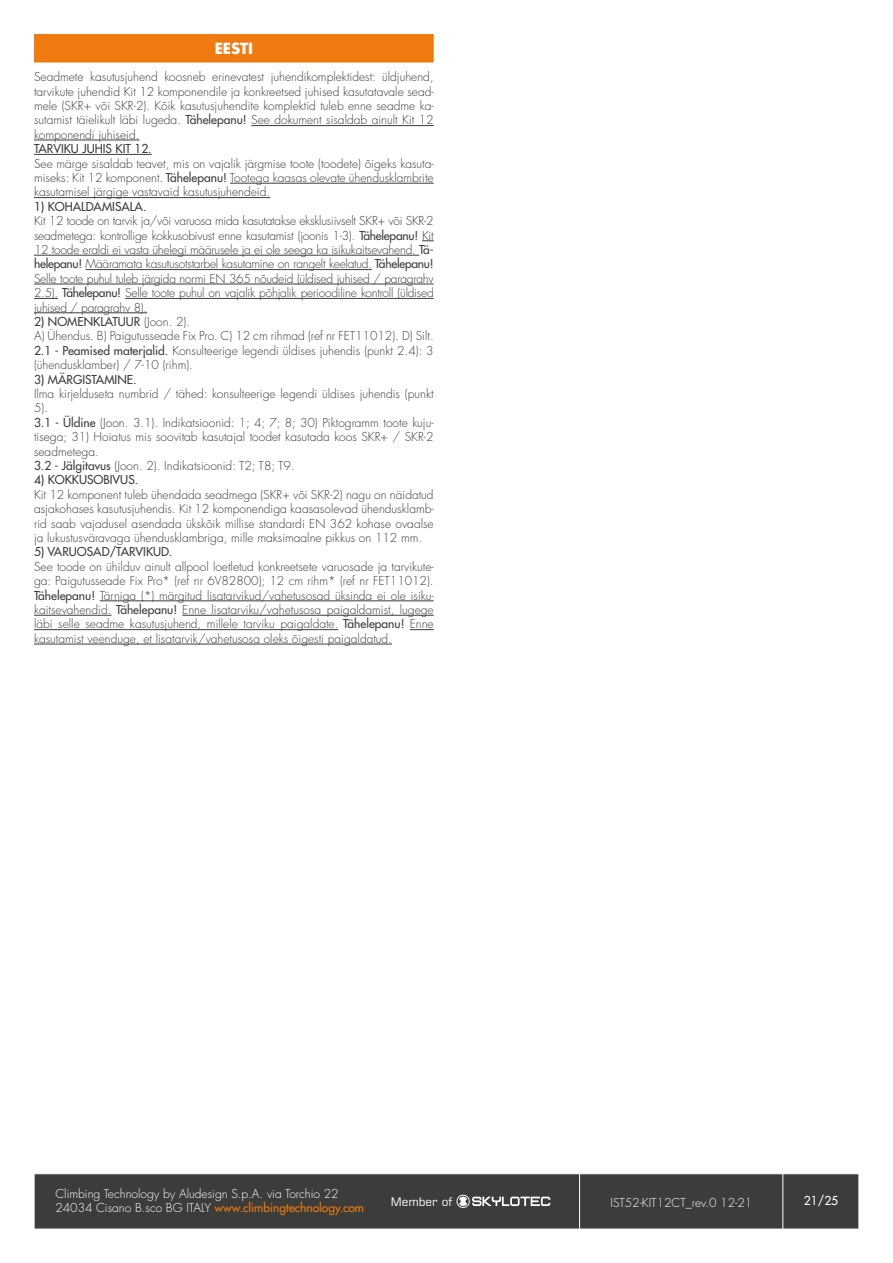
<style>
.page{position:relative;width:893px;height:1263px;background:#fff}
.page>*{position:absolute;margin:0;border:0;box-sizing:border-box;transform-origin:0 0}
.t1{font:700 15px "Futura LTW1 G";color:#fff}
.t2{font:300 12px/14.4px "Futura LTW1 G";color:#3c3c3b;text-align:justify}
.t3{font:300 12px/14.4px "Futura LTW1 G";color:#fff}
.t4{font:500 12px "Futura LTW1 G";color:#3c3c3b}
.t5{font:500 12px "Futura LTW1 G";color:#fff}
.t6{font:11.7px "Square 721 BT";color:#fff}
.s1{font-weight:500}
.s2{font-weight:500;color:#ef7b10}
</style>
<div class="page">
<div style="left:35px;top:1174px;width:824px;height:55px;background:#3c3c3b"></div>
<hr style="left:579px;top:1174px;width:1px;height:55px;background:#fff">
<hr style="left:782px;top:1174px;width:1px;height:55px;background:#fff">
<svg style="left:456px;top:1194px;width:94px;height:15px"></svg>
<div style="left:34px;top:34px;width:400px;height:29px;background:#ef7b10"></div>
<hr style="left:251px;top:125px;width:183px;height:1px;background:#3c3c3b">
<hr style="left:34px;top:140px;width:106px;height:1px;background:#3c3c3b">
<hr style="left:34px;top:154px;width:118px;height:1px;background:#3c3c3b">
<hr style="left:230px;top:183px;width:204px;height:1px;background:#3c3c3b">
<hr style="left:34px;top:197px;width:236px;height:1px;background:#3c3c3b">
<svg style="left:422px;top:241px;width:12px;height:1px"></svg>
<hr style="left:34px;top:255px;width:385px;height:1px;background:#3c3c3b">
<hr style="left:86px;top:269px;width:286px;height:1px;background:#3c3c3b">
<hr style="left:34px;top:284px;width:400px;height:1px;background:#3c3c3b">
<svg style="left:34px;top:298px;width:24px;height:1px"></svg>
<hr style="left:125px;top:298px;width:309px;height:1px;background:#3c3c3b">
<hr style="left:34px;top:313px;width:113px;height:1px;background:#3c3c3b">
<hr style="left:100px;top:601px;width:334px;height:1px;background:#3c3c3b">
<hr style="left:34px;top:615px;width:77px;height:1px;background:#3c3c3b">
<hr style="left:182px;top:615px;width:252px;height:1px;background:#3c3c3b">
<hr style="left:34px;top:629px;width:304px;height:1px;background:#3c3c3b">
<svg style="left:410px;top:629px;width:24px;height:1px"></svg>
<hr style="left:34px;top:644px;width:358px;height:1px;background:#3c3c3b">
<p class="t1" style="left:215px;top:35px;width:40px">EESTI</p>
<p class="t2" style="left:34px;top:69px;width:401px">Seadmete kasutusjuhend koosneb erinevatest juhendikomplektidest: üldjuhend, tarvikute juhendid Kit 12 komponendile ja konkreetsed juhised kasutatavale sead&shy;mele (SKR+ või SKR-2). Kõik kasutusjuhendite komplektid tuleb enne seadme ka&shy;sutamist täielikult läbi lugeda. <span class="s1">Tähelepanu!</span> See dokument sisaldab ainult Kit 12 komponendi juhiseid.</p>
<p class="t4" style="left:34px;top:139px;width:119px">TARVIKU JUHIS KIT 12.</p>
<p class="t2" style="left:34px;top:155px;width:401px">See märge sisaldab teavet, mis on vajalik järgmise toote (toodete) õigeks kasuta&shy;miseks: Kit 12 komponent. <span class="s1">Tähelepanu!</span> Tootega kaasas olevate ühendusklambrite kasutamisel järgige vastavaid kasutusjuhendeid.</p>
<p class="t4" style="left:34px;top:196px;width:114px">1) KOHALDAMISALA.</p>
<p class="t2" style="left:34px;top:213px;width:401px">Kit 12 toode on tarvik ja/või varuosa mida kasutatakse eksklusiivselt SKR+ või SKR-2 seadmetega: kontrollige kokkusobivust enne kasutamist (joonis 1-3). <span class="s1">Tähelepanu!</span> Kit 12 toode eraldi ei vasta ühelegi määrusele ja ei ole seega ka isikukaitsevahend. <span class="s1">Tä&shy;helepanu!</span> Määramata kasutusotstarbel kasutamine on rangelt keelatud. <span class="s1">Tähelepanu!<br></span>Selle toote puhul tuleb järgida normi EN 365 nõudeid (üldised juhised / paragrahv 2.5). <span class="s1">Tähelepanu!</span> Selle toote puhul on vajalik põhjalik perioodiline kontroll (üldised juhised / paragrahv 8).</p>
<p class="t2" style="left:34px;top:314px;width:401px;text-align:left"><span class="s1">2) NOMENKLATUUR</span> (Joon. 2).<br>A) Ühendus. B) Paigutusseade Fix Pro. C) 12 cm rihmad (ref nr FET11012). D) Silt.<br><span class="s1">2.1 - Peamised materjalid.</span> Konsulteerige legendi üldises juhendis (punkt 2.4): 3 (ühendusklamber) / 7-10 (rihm).</p>
<p class="t4" style="left:34px;top:369px;width:104px">3) MÄRGISTAMINE.</p>
<p class="t2" style="left:34px;top:386px;width:401px;text-align:left">Ilma kirjelduseta numbrid / tähed: konsulteerige legendi üldises juhendis (punkt 5).<br><span class="s1">3.1 - Üldine</span> (Joon. 3.1). Indikatsioonid: 1; 4; 7; 8; 30) Piktogramm toote kuju&shy;tisega; 31) Hoiatus mis soovitab kasutajal toodet kasutada koos SKR+ / SKR-2 seadmetega.<br><span class="s1">3.2 - Jälgitavus</span> (Joon. 2). Indikatsioonid: T2; T8; T9.</p>
<p class="t4" style="left:34px;top:470px;width:106px">4) KOKKUSOBIVUS.</p>
<p class="t2" style="left:34px;top:486px;width:401px">Kit 12 komponent tuleb ühendada seadmega (SKR+ või SKR-2) nagu on näidatud asjakohases kasutusjuhendis. Kit 12 komponendiga kaasasolevad ühendusklamb&shy;rid saab vajadusel asendada ükskõik millise standardi EN 362 kohase ovaalse ja lukustusväravaga ühendusklambriga, mille maksimaalne pikkus on 112 mm.</p>
<p class="t4" style="left:34px;top:542px;width:140px">5) VARUOSAD/TARVIKUD.</p>
<p class="t2" style="left:34px;top:558px;width:401px">See toode on ühilduv ainult allpool loetletud konkreetsete varuosade ja tarvikute&shy;ga: Paigutusseade Fix Pro* (ref nr 6V82800); 12 cm rihm* (ref nr FET11012).<br><span class="s1">Tähelepanu!</span> Tärniga (*) märgitud lisatarvikud/vahetusosad üksinda ei ole isiku&shy;kaitsevahendid. <span class="s1">Tähelepanu!</span> Enne lisatarviku/vahetusosa paigaldamist, lugege läbi selle seadme kasutusjuhend, millele tarviku paigaldate. <span class="s1">Tähelepanu!</span> Enne kasutamist veenduge, et lisatarvik/vahetusosa oleks õigesti paigaldatud.</p>
<p class="t3" style="left:55px;top:1185px;width:310px">Climbing Technology by Aludesign S.p.A. via Torchio 22<br>24034 Cisano B.sco BG ITALY <span class="s2">www.climbingtechnology.com</span></p>
<p class="t6" style="left:391px;top:1194px;width:63px">Member of</p>
<p class="t3" style="left:611px;top:1194px;width:143px">IST52-KIT12CT_rev.0 12-21</p>
<p class="t5" style="left:804px;top:1191px;width:36px">21/25</p>
</div>
